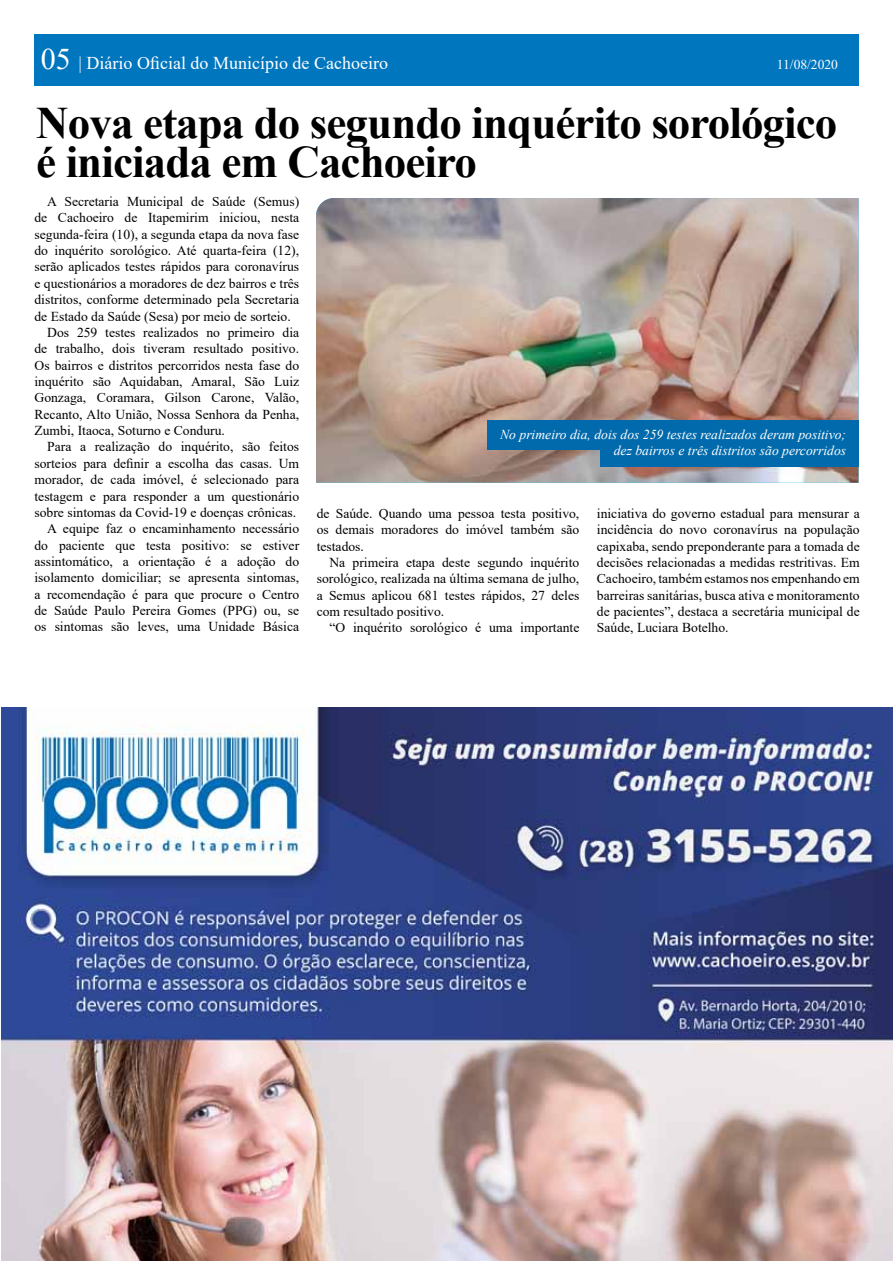
<style>
.page{position:relative;width:893px;height:1263px;background:#fff}
.page>*{position:absolute;margin:0;border:0;box-sizing:border-box;transform-origin:0 0}
.t1{font:700 45px/39px "Times New Roman";letter-spacing:-.02em;color:#000}
.t2{font:18px "Times New Roman";color:#fff}
.t3{font:13.65px/16.4px "Times New Roman";color:#000;text-align:justify}
.t4{font:italic 13.65px/16.6px "Times New Roman";color:#fff;text-align:right}
.t5{font:13.5px "Times New Roman";color:#fff}
.s1{font-size:30px}
</style>
<div class="page">
<div style="left:34px;top:34px;width:824px;height:52px;background:#0076be"></div>
<img style="left:316px;top:198px;width:542px;height:285px">
<div style="left:487px;top:421px;width:372px;height:29px;background:#006aac"></div>
<div style="left:601px;top:437px;width:258px;height:30px;background:#006aac"></div>
<img style="left:1px;top:707px;width:892px;height:553px">
<h2 class="t2" style="left:41px;top:50px;width:349px"><span class="s1">05</span> | Diário Oficial do Município de Cachoeiro</h2>
<p class="t5" style="left:777px;top:54px;width:63px">11/08/2020</p>
<h1 class="t1" style="left:36px;top:102px;width:803px">Nova etapa do segundo inquérito sorológico é iniciada em Cachoeiro</h1>
<p class="t3" style="left:47px;top:193px;width:253px">A Secretaria Municipal de Saúde (Semus)</p>
<p class="t3" style="left:34px;top:209px;width:266px">de Cachoeiro de Itapemirim iniciou, nesta</p>
<p class="t3" style="left:34px;top:226px;width:266px">segunda-feira (10), a segunda etapa da nova fase</p>
<p class="t3" style="left:34px;top:242px;width:266px">do inquérito sorológico. Até quarta-feira (12),</p>
<p class="t3" style="left:34px;top:258px;width:266px">serão aplicados testes rápidos para coronavírus</p>
<p class="t3" style="left:34px;top:275px;width:266px">e questionários a moradores de dez bairros e três</p>
<p class="t3" style="left:34px;top:291px;width:266px">distritos, conforme determinado pela Secretaria</p>
<p class="t3" style="left:34px;top:307px;width:258px">de Estado da Saúde (Sesa) por meio de sorteio.</p>
<p class="t3" style="left:47px;top:324px;width:253px">Dos 259 testes realizados no primeiro dia</p>
<p class="t3" style="left:34px;top:340px;width:266px">de trabalho, dois tiveram resultado positivo.</p>
<p class="t3" style="left:34px;top:356px;width:266px">Os bairros e distritos percorridos nesta fase do</p>
<p class="t3" style="left:34px;top:373px;width:266px">inquérito são Aquidaban, Amaral, São Luiz</p>
<p class="t3" style="left:34px;top:389px;width:266px">Gonzaga, Coramara, Gilson Carone, Valão,</p>
<p class="t3" style="left:34px;top:405px;width:266px">Recanto, Alto União, Nossa Senhora da Penha,</p>
<p class="t3" style="left:34px;top:422px;width:192px">Zumbi, Itaoca, Soturno e Conduru.</p>
<p class="t3" style="left:47px;top:438px;width:253px">Para a realização do inquérito, são feitos</p>
<p class="t3" style="left:34px;top:455px;width:266px">sorteios para definir a escolha das casas. Um</p>
<p class="t3" style="left:34px;top:471px;width:266px">morador, de cada imóvel, é selecionado para</p>
<p class="t3" style="left:34px;top:487px;width:266px">testagem e para responder a um questionário</p>
<p class="t3" style="left:34px;top:504px;width:263px">sobre sintomas da Covid-19 e doenças crônicas.</p>
<p class="t3" style="left:47px;top:520px;width:253px">A equipe faz o encaminhamento necessário</p>
<p class="t3" style="left:34px;top:536px;width:266px">do paciente que testa positivo: se estiver</p>
<p class="t3" style="left:34px;top:553px;width:266px">assintomático, a orientação é a adoção do</p>
<p class="t3" style="left:34px;top:569px;width:266px">isolamento domiciliar; se apresenta sintomas,</p>
<p class="t3" style="left:34px;top:585px;width:266px">a recomendação é para que procure o Centro</p>
<p class="t3" style="left:34px;top:602px;width:266px">de Saúde Paulo Pereira Gomes (PPG) ou, se</p>
<p class="t3" style="left:34px;top:618px;width:266px">os sintomas são leves, uma Unidade Básica</p>
<p class="t4" style="left:500px;top:425px;width:347px">No primeiro dia, dois dos 259 testes realizados deram positivo; dez bairros e três distritos são percorridos</p>
<p class="t3" style="left:317px;top:505px;width:264px">de Saúde. Quando uma pessoa testa positivo, os demais moradores do imóvel também são testados.</p>
<p class="t3" style="left:317px;top:554px;width:264px;text-indent:13px">Na primeira etapa deste segundo inquérito sorológico, realizada na última semana de julho, a Semus aplicou 681 testes rápidos, 27 deles com resultado positivo.</p>
<p class="t3" style="left:329px;top:619px;width:251px">“O inquérito sorológico é uma importante</p>
<p class="t3" style="left:597px;top:505px;width:264px">iniciativa do governo estadual para mensurar a incidência do novo coronavírus na população capixaba, sendo preponderante para a tomada de decisões relacionadas a medidas restritivas. Em Cachoeiro, também estamos nos empenhando em barreiras sanitárias, busca ativa e monitoramento de pacientes”, destaca a secretária municipal de Saúde, Luciara Botelho.</p>
</div>
